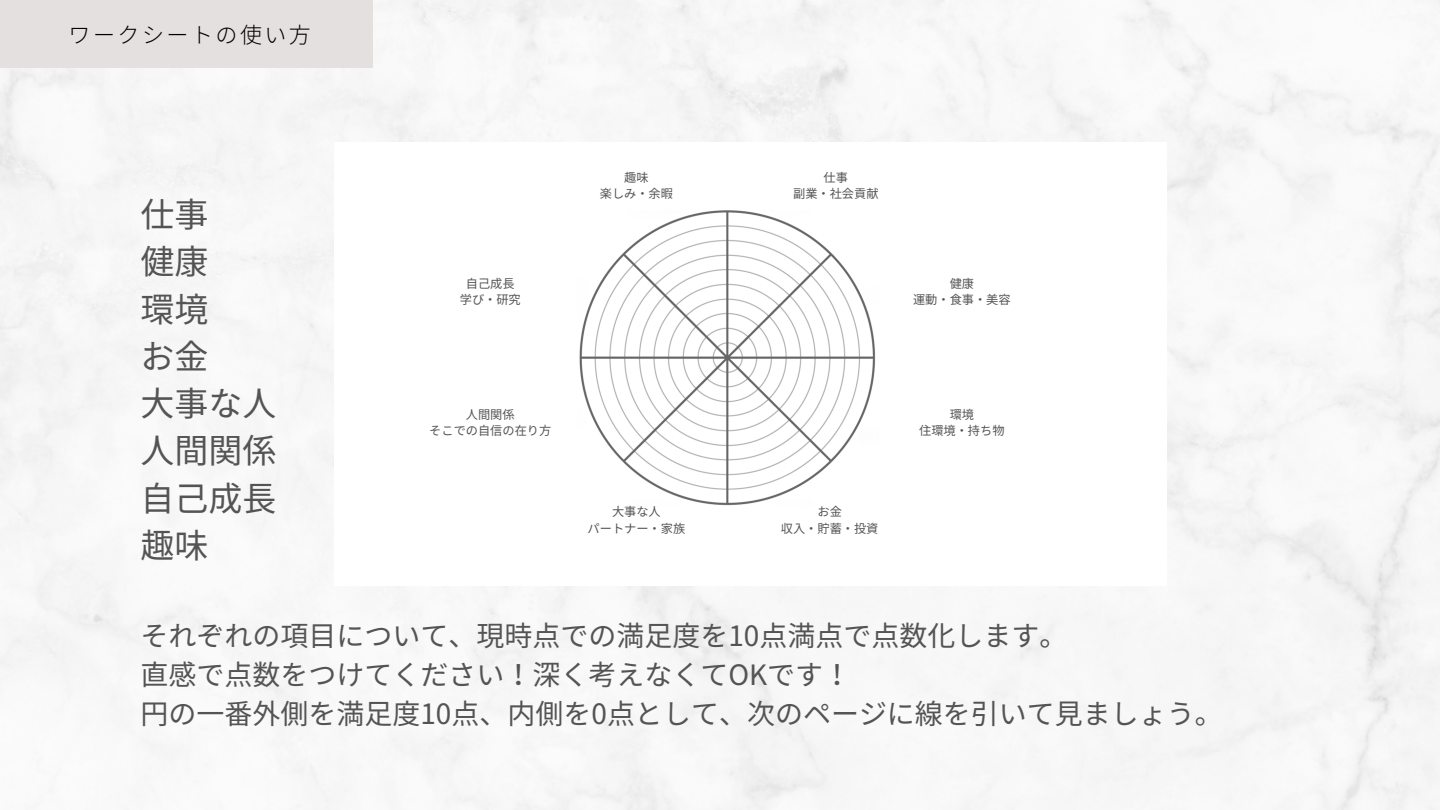
<style>
.page{position:relative;width:1440px;height:810px;background:#fff}
.page>*{position:absolute;margin:0;border:0;box-sizing:border-box;transform-origin:0 0}
.t1{font:34px/47.2px "Noto Sans JP";color:#545454}
.t2{font:28px/39px "Noto Sans JP";color:#545454}
.t3{font:300 22px "Noto Sans JP";letter-spacing:.115em;color:#000}
.t4{font:12.2px "Noto Sans JP";color:#545454}
</style>
<div class="page">
<div style="left:0;top:0;width:373px;height:68px;background:#e4e0e0"></div>
<img style="left:579px;top:211px;width:297px;height:295px">
<h2 class="t3" style="left:69px;top:18px;width:241px">ワークシートの使い方</h2>
<h3 class="t1" style="left:140px;top:189px;width:137px">仕事<br>健康<br>環境<br>お金<br>大事な人人間関係自己成長趣味</h3>
<p class="t4" style="left:466px;top:274px;width:49px">自己成長</p>
<p class="t4" style="left:460px;top:290px;width:63px">学び・研究</p>
<p class="t4" style="left:624px;top:167px;width:26px">趣味</p>
<p class="t4" style="left:600px;top:184px;width:75px">楽しみ・余暇</p>
<p class="t4" style="left:466px;top:404px;width:50px">人間関係</p>
<p class="t4" style="left:429px;top:421px;width:122px">そこでの自信の在り方</p>
<p class="t4" style="left:612px;top:502px;width:49px">大事な人</p>
<p class="t4" style="left:588px;top:519px;width:99px">パートナー・家族</p>
<p class="t4" style="left:824px;top:167px;width:26px">仕事</p>
<p class="t4" style="left:793px;top:184px;width:87px">副業・社会貢献</p>
<p class="t4" style="left:950px;top:274px;width:26px">健康</p>
<p class="t4" style="left:913px;top:290px;width:99px">運動・食事・美容</p>
<p class="t4" style="left:817px;top:502px;width:25px">お金</p>
<p class="t4" style="left:781px;top:519px;width:99px">収入・貯蓄・投資</p>
<p class="t4" style="left:950px;top:404px;width:26px">環境</p>
<p class="t4" style="left:919px;top:421px;width:87px">住環境・持ち物</p>
<h1 class="t2" style="left:140px;top:614px;width:1084px">それぞれの項目について、現時点での満足度を10点満点で点数化します。<br>直感で点数をつけてください！深く考えなくてOKです！<br>円の一番外側を満足度10点、内側を0点として、次のページに線を引いて見ましょう。</h1>
</div>
